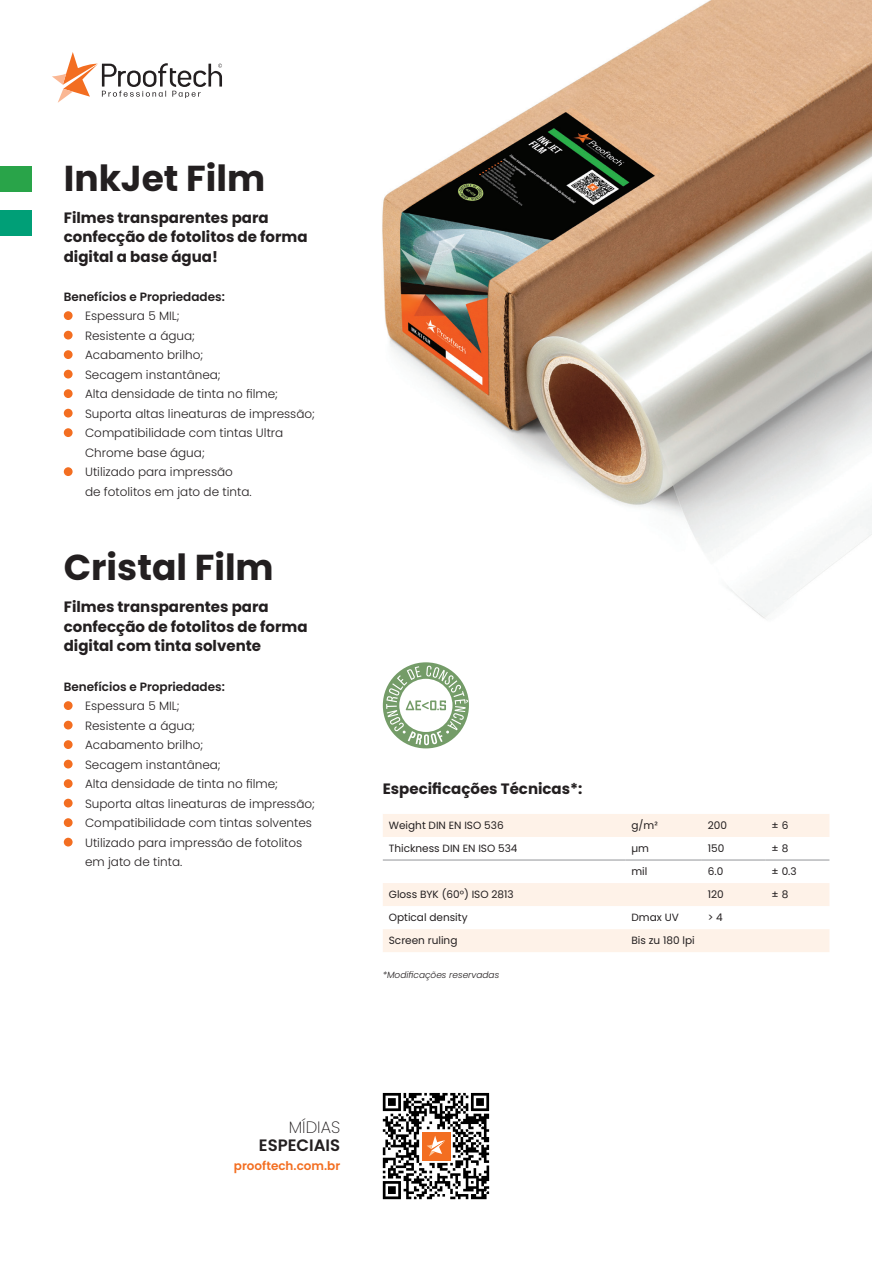
<style>
.page{position:relative;width:872px;height:1263px;background:#fff}
.page>*{position:absolute;margin:0;border:0;box-sizing:border-box;transform-origin:0 0}
.Papel_30{font:700 36px "Poppins";color:#231f20}
.Categoria{font:600 16.5px "Poppins";color:#231f20}
.Categoria-2{font:200 16.5px "Poppins";color:#231f20}
.TXT_10_Bold{font:700 15px/19.5px "Poppins";color:#231f20}
.TXT_8_5{font:300 12px/19.5px "Poppins";color:#231f20}
.TXT_8_5-2{font:600 12px "Poppins";color:#231f20}
.TXT_8_5-3{font:600 12px "Poppins";color:#f36e21}
.TABLE_7{font:10.5px "Poppins";color:#231f20}
.TXT_8_5-4{font:italic 300 9px "Poppins";color:#231f20}
</style>
<div class="page">
<svg style="left:52px;top:52px;width:170px;height:51px"></svg>
<img style="left:382px;top:0;width:490px;height:619px">
<div style="left:0;top:166px;width:32px;height:25px;background:#29a449"></div>
<div style="left:0;top:210px;width:32px;height:26px;background:#009f77"></div>
<svg style="left:383px;top:814px;width:446px;height:138px;fill:#fef2e8"></svg>
<svg style="left:383px;top:861px;width:446px;height:22px"></svg>
<svg style="left:383px;top:906px;width:446px;height:23px"></svg>
<hr style="left:383px;top:860px;width:242px;height:1px;background:#939598">
<hr style="left:625px;top:860px;width:77px;height:1px;background:#939598">
<hr style="left:702px;top:860px;width:63px;height:1px;background:#939598">
<hr style="left:765px;top:860px;width:64px;height:1px;background:#939598">
<svg style="left:383px;top:662px;width:86px;height:86px"></svg>
<svg style="left:383px;top:1093px;width:106px;height:106px"></svg>
<div style="left:64px;top:311px;width:9px;height:9px;background:#f36e21;border-radius:50%"></div>
<div style="left:64px;top:331px;width:9px;height:8px;background:#f36e21;border-radius:50%"></div>
<div style="left:64px;top:350px;width:9px;height:9px;background:#f36e21;border-radius:50%"></div>
<div style="left:64px;top:370px;width:9px;height:8px;background:#f36e21;border-radius:50%"></div>
<div style="left:64px;top:389px;width:9px;height:9px;background:#f36e21;border-radius:50%"></div>
<div style="left:64px;top:409px;width:9px;height:8px;background:#f36e21;border-radius:50%"></div>
<div style="left:64px;top:428px;width:9px;height:9px;background:#f36e21;border-radius:50%"></div>
<div style="left:64px;top:467px;width:9px;height:9px;background:#f36e21;border-radius:50%"></div>
<div style="left:64px;top:701px;width:9px;height:9px;background:#f36e21;border-radius:50%"></div>
<div style="left:64px;top:721px;width:9px;height:8px;background:#f36e21;border-radius:50%"></div>
<div style="left:64px;top:740px;width:9px;height:9px;background:#f36e21;border-radius:50%"></div>
<div style="left:64px;top:760px;width:9px;height:8px;background:#f36e21;border-radius:50%"></div>
<div style="left:64px;top:779px;width:9px;height:9px;background:#f36e21;border-radius:50%"></div>
<div style="left:64px;top:799px;width:9px;height:8px;background:#f36e21;border-radius:50%"></div>
<div style="left:64px;top:818px;width:9px;height:9px;background:#f36e21;border-radius:50%"></div>
<div style="left:64px;top:838px;width:9px;height:8px;background:#f36e21;border-radius:50%"></div>
<p class="Papel_30" style="left:64px;top:157px;width:203px">InkJet Film</p>
<p class="TXT_10_Bold" style="left:64px;top:208px;width:245px">Filmes transparentes para confecção de fotolitos de forma digital a base água!</p>
<p class="TXT_8_5-2" style="left:64px;top:289px;width:162px">Benefícios e Propriedades:</p>
<p class="TXT_8_5" style="left:85px;top:306px;width:96px">Espessura 5 MIL;</p>
<p class="TXT_8_5" style="left:85px;top:326px;width:111px">Resistente a água;</p>
<p class="TXT_8_5" style="left:85px;top:345px;width:120px">Acabamento brilho;</p>
<p class="TXT_8_5" style="left:85px;top:365px;width:137px">Secagem instantânea;</p>
<p class="TXT_8_5" style="left:85px;top:384px;width:194px">Alta densidade de tinta no filme;</p>
<p class="TXT_8_5" style="left:85px;top:404px;width:231px">Suporta altas lineaturas de impressão;</p>
<p class="TXT_8_5" style="left:85px;top:423px;width:200px">Compatibilidade com tintas Ultra</p>
<p class="TXT_8_5" style="left:85px;top:443px;width:121px">Chrome base água;</p>
<p class="TXT_8_5" style="left:85px;top:462px;width:168px">Utilizado para impressão<br>de fotolitos em jato de tinta.</p>
<p class="Papel_30" style="left:64px;top:547px;width:211px">Cristal Film</p>
<p class="TXT_10_Bold" style="left:64px;top:597px;width:245px">Filmes transparentes para confecção de fotolitos de forma digital com tinta solvente</p>
<p class="TXT_8_5-2" style="left:64px;top:679px;width:162px">Benefícios e Propriedades:</p>
<p class="TXT_8_5" style="left:85px;top:696px;width:96px">Espessura 5 MIL;</p>
<p class="TXT_8_5" style="left:85px;top:716px;width:111px">Resistente a água;</p>
<p class="TXT_8_5" style="left:85px;top:735px;width:120px">Acabamento brilho;</p>
<p class="TXT_8_5" style="left:85px;top:755px;width:137px">Secagem instantânea;</p>
<p class="TXT_8_5" style="left:85px;top:774px;width:194px">Alta densidade de tinta no filme;</p>
<p class="TXT_8_5" style="left:85px;top:794px;width:231px">Suporta altas lineaturas de impressão;</p>
<p class="TXT_8_5" style="left:85px;top:813px;width:228px">Compatibilidade com tintas solventes<br>Utilizado para impressão de fotolitos</p>
<p class="TXT_8_5" style="left:85px;top:852px;width:99px">em jato de tinta.</p>
<p class="TXT_10_Bold" style="left:383px;top:779px;width:201px">Especificações Técnicas*:</p>
<p class="TABLE_7" style="left:389px;top:819px;width:116px">Weight DIN EN ISO 536</p>
<p class="TABLE_7" style="left:631px;top:819px;width:28px">g/m²</p>
<p class="TABLE_7" style="left:708px;top:819px;width:21px">200</p>
<p class="TABLE_7" style="left:771px;top:819px;width:18px">± 6</p>
<p class="TABLE_7" style="left:389px;top:842px;width:130px">Thickness DIN EN ISO 534</p>
<p class="TABLE_7" style="left:631px;top:842px;width:19px">µm</p>
<p class="TABLE_7" style="left:708px;top:842px;width:18px">150</p>
<p class="TABLE_7" style="left:771px;top:842px;width:18px">± 8</p>
<p class="TABLE_7" style="left:631px;top:865px;width:17px">mil</p>
<p class="TABLE_7" style="left:708px;top:865px;width:17px">6.0</p>
<p class="TABLE_7" style="left:771px;top:865px;width:26px">± 0.3</p>
<p class="TABLE_7" style="left:389px;top:888px;width:126px">Gloss BYK (60°) ISO 2813</p>
<p class="TABLE_7" style="left:708px;top:888px;width:17px">120</p>
<p class="TABLE_7" style="left:771px;top:888px;width:18px">± 8</p>
<p class="TABLE_7" style="left:389px;top:911px;width:80px">Optical density</p>
<p class="TABLE_7" style="left:631px;top:911px;width:49px">Dmax UV</p>
<p class="TABLE_7" style="left:708px;top:911px;width:17px">&gt; 4</p>
<p class="TABLE_7" style="left:389px;top:934px;width:70px">Screen ruling</p>
<p class="TABLE_7" style="left:631px;top:934px;width:65px">Bis zu 180 lpi</p>
<p class="TXT_8_5-4" style="left:383px;top:969px;width:118px">*Modificações reservadas</p>
<p class="Categoria-2" style="left:289px;top:1117px;width:53px">MÍDIAS</p>
<p class="Categoria" style="left:259px;top:1135px;width:83px">ESPECIAIS</p>
<p class="TXT_8_5-3" style="left:234px;top:1159px;width:108px">prooftech.com.br</p>
</div>
